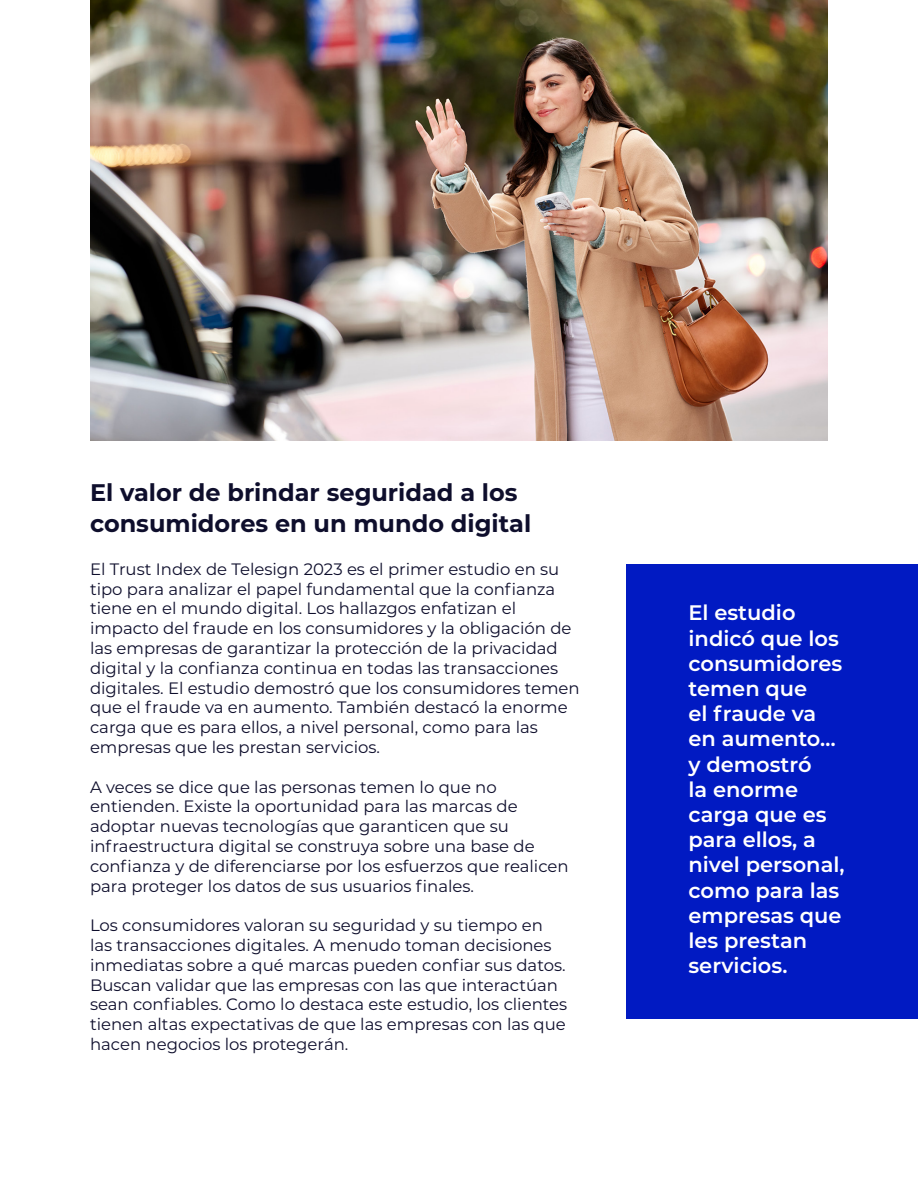
<style>
.page{position:relative;width:918px;height:1188px;background:#fff}
.page>*{position:absolute;margin:0;border:0;box-sizing:border-box;transform-origin:0 0}
.t1{font:700 24px/31.5px "Montserrat";color:#0e0e2c}
.t2{font:600 21px/25.2px "Montserrat";color:#fff}
.t3{font:16.5px/19.8px "Montserrat";color:#0e0e2c}
</style>
<div class="page">
<img style="left:90px;top:0;width:738px;height:441px">
<div style="left:626px;top:565px;width:292px;height:454px;background:#011ac2"></div>
<p class="t1" style="left:90px;top:476px;width:443px">El valor de brindar seguridad a los consumidores en un mundo digital</p>
<p class="t3" style="left:90px;top:558px;width:491px">El Trust Index de Telesign 2023 es el primer estudio en su tipo para analizar el papel fundamental que la confianza tiene en el mundo digital. Los hallazgos enfatizan el impacto del fraude en los consumidores y la obligación de las empresas de garantizar la protección de la privacidad digital y la confianza continua en todas las transacciones digitales. El estudio demostró que los consumidores temen que el fraude va en aumento. También destacó la enorme carga que es para ellos, a nivel personal, como para las empresas que les prestan servicios.</p>
<p class="t3" style="left:90px;top:776px;width:480px">A veces se dice que las personas temen lo que no entienden. Existe la oportunidad para las marcas de adoptar nuevas tecnologías que garanticen que su infraestructura digital se construya sobre una base de confianza y de diferenciarse por los esfuerzos que realicen para proteger los datos de sus usuarios finales.</p>
<p class="t3" style="left:90px;top:915px;width:479px">Los consumidores valoran su seguridad y su tiempo en las transacciones digitales. A menudo toman decisiones inmediatas sobre a qué marcas pueden confiar sus datos.<br>Buscan validar que las empresas con las que interactúan sean confiables. Como lo destaca este estudio, los clientes tienen altas expectativas de que las empresas con las que hacen negocios los protegerán.</p>
<p class="t2" style="left:688px;top:599px;width:158px">El estudio indicó que los consumidores temen que<br>el fraude va en aumento… y demostró<br>la enorme carga que es para ellos, a nivel personal, como para las empresas que les prestan servicios.</p>
</div>
